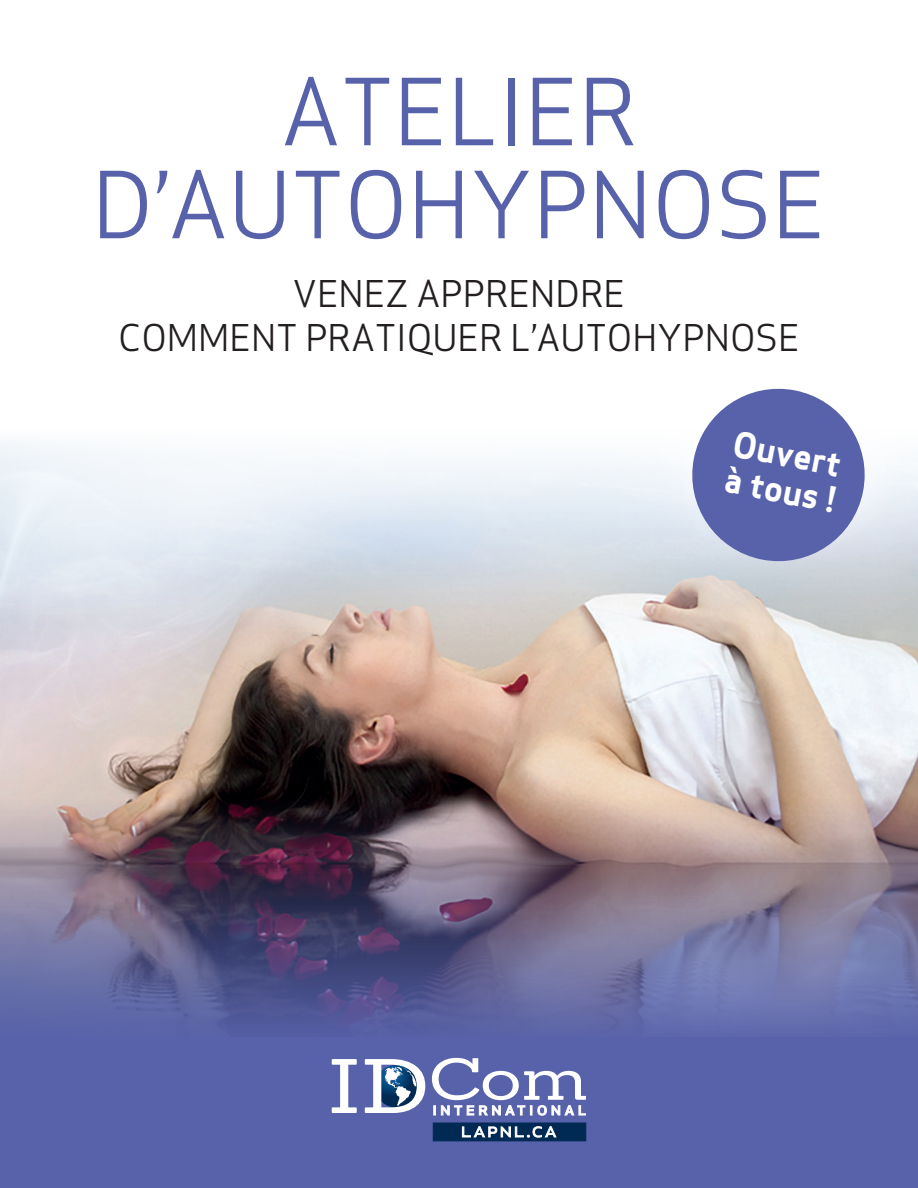
<style>
.page{position:relative;width:918px;height:1188px;background:#fff}
.page>*{position:absolute;margin:0;border:0;box-sizing:border-box;transform-origin:0 0}
.t1{font:90px "Apex Sans";color:#5862aa}
.t2{font:36px/43.5px "Apex Sans";color:#231f20;text-align:center}
.t3{font:700 34.65px/36.6px "Apex Sans";color:#fff}
</style>
<div class="page">
<div style="left:0;top:1035px;width:918px;height:153px;background:#5862aa"></div>
<img style="left:0;top:442px;width:918px;height:593px">
<svg style="left:685px;top:388px;width:187px;height:181px;background:#858dc0"></svg>
<svg style="left:332px;top:1059px;width:25px;height:54px"></svg>
<svg style="left:365px;top:1059px;width:60px;height:54px"></svg>
<svg style="left:432px;top:1058px;width:154px;height:58px"></svg>
<div style="left:433px;top:1123px;width:153px;height:18px;background:#002a54"></div>
<svg style="left:462px;top:1126px;width:95px;height:12px"></svg>
<p class="t1" style="left:281px;top:39px;width:358px">ATELIER</p>
<p class="t1" style="left:92px;top:132px;width:735px">D’AUTOHYPNOSE</p>
<p class="t2" style="left:118px;top:269px;width:683px">VENEZ APPRENDRE<br>COMMENT PRATIQUER L’AUTOHYPNOSE</p>
<p class="t3" style="left:736px;top:425px;width:113px;rotate:11deg">Ouvert à tous !</p>
</div>
